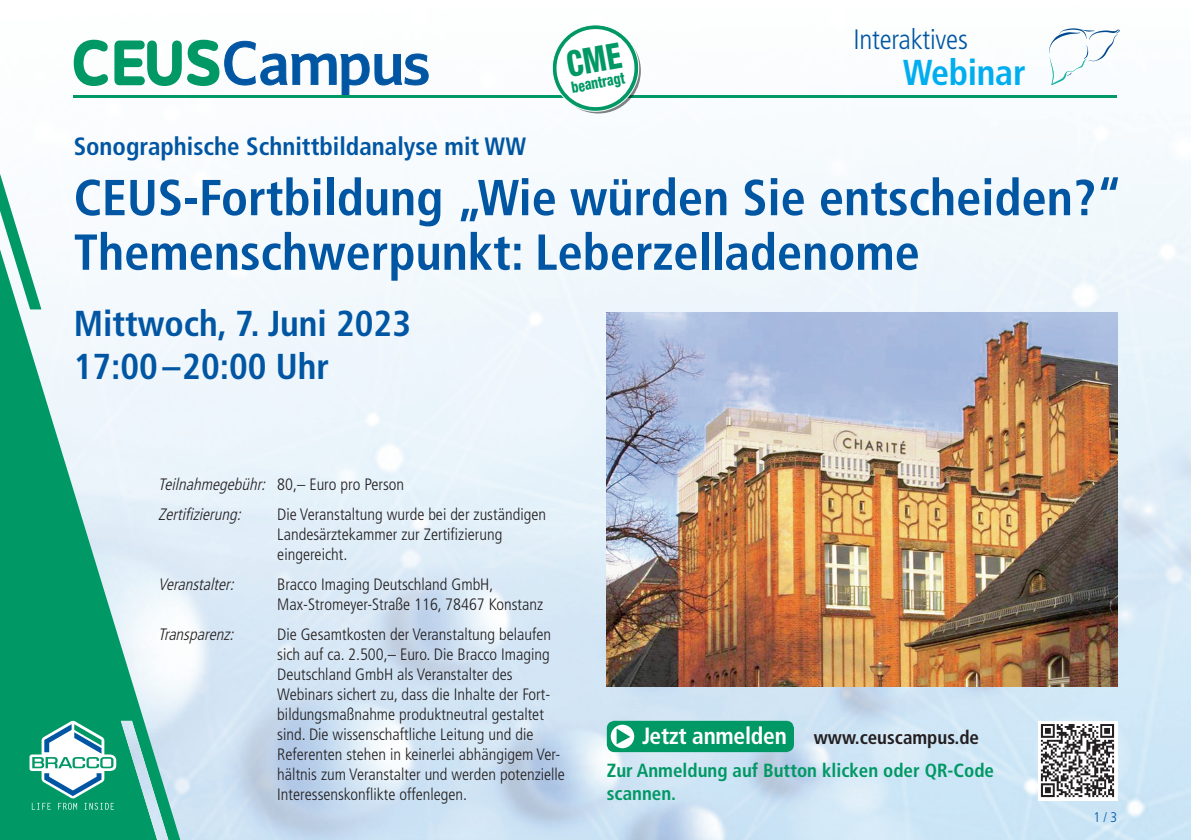
<style>
.page{position:relative;width:1191px;height:840px;background:#fff}
.page>*{position:absolute;margin:0;border:0;box-sizing:border-box;transform-origin:0 0}
.t1{font:700 condensed 50.4px/54.4px "Frutiger";color:#0156a3}
.t2{font:700 condensed 36px/43.2px "Frutiger";color:#0156a3}
.t3{font:700 condensed 36px "Frutiger";letter-spacing:-.01em;color:#00aeef}
.t4{font:300 condensed 28px "Frutiger";letter-spacing:-.01em;color:#0156a3}
.t5{font:700 condensed 25px "Frutiger";color:#0156a3}
.t6{font:700 condensed 19px/33.2px "Frutiger";color:#009864}
.t7{font:300 condensed 16.4px/20px "Frutiger";color:#231f20}
.t8{font:italic 300 condensed 16.4px/30px "Frutiger";color:#231f20}
.t9{font:800 condensed 15.8px "Helvetica Neue LT Std";color:#009864;scale:.85 1}
.t10{font:300 condensed 14px "Frutiger";color:#0156a3}
.s1{font-style:normal}
.s2{font-size:23.4px;color:#fff}
.s3{color:#231f20}
</style>
<div class="page">
<img style="left:73px;top:72px;width:907px;height:417px">
<img style="left:980px;top:29px;width:211px;height:810px">
<img style="left:189px;top:489px;width:651px;height:280px">
<img style="left:840px;top:686px;width:141px;height:153px">
<svg style="left:0;top:155px;width:189px;height:684px"></svg>
<svg style="left:1049px;top:28px;width:70px;height:57px"></svg>
<img style="left:607px;top:312px;width:510px;height:374px">
<svg style="left:29px;top:720px;width:148px;height:119px;background:#4fb399"></svg>
<svg style="left:73px;top:39px;width:355px;height:58px"></svg>
<hr style="left:74px;top:95px;width:1043px;height:3px;background:#009864">
<img style="left:1037px;top:720px;width:80px;height:79px">
<div style="left:607px;top:720px;width:187px;height:31px;background:#009864;border-radius:8px"></div>
<div style="left:611px;top:724px;width:23px;height:23px;background:#fff;border-radius:50%"></div>
<svg style="left:616px;top:728px;width:14px;height:15px"></svg>
<svg style="left:549px;top:24px;width:93px;height:91px"></svg>
<p class="t9" style="left:570px;top:81px;width:65px;rotate:-10deg">beantragt</p>
<h3 class="t4" style="left:853px;top:28px;width:116px">Interaktives</h3>
<h2 class="t3" style="left:903px;top:58px;width:124px">Webinar</h2>
<h3 class="t5" style="left:74px;top:136px;width:454px">Sonographische Schnittbildanalyse mit WW</h3>
<h1 class="t1" style="left:74px;top:174px;width:1050px">CEUS-Fortbildung „Wie würden Sie entscheiden?“<br>Themenschwerpunkt: Leberzelladenome</h1>
<h2 class="t2" style="left:74px;top:304px;width:339px">Mittwoch, 7. Juni 2023<br>17:00 –20:00 Uhr</h2>
<p class="t8" style="left:158px;top:470px;width:247px">Teilnahmegebühr: <span class="s1">8 0 , – E u r o p r o P e r s o n<br></span>Zertifizierung:</p>
<p class="t7" style="left:277px;top:505px;width:270px">Die Veranstaltung wurde bei der zuständigen<br>Landesärzte kammer zur Zertifizierung eingereicht.</p>
<p class="t8" style="left:158px;top:570px;width:80px">Veranstalter:</p>
<p class="t7" style="left:277px;top:575px;width:267px">Bracco Imaging Deutschland GmbH,<br>Max-Stromeyer-Straße 116, 78467 Konstanz</p>
<p class="t8" style="left:158px;top:620px;width:80px">Transparenz:</p>
<p class="t7" style="left:277px;top:625px;width:289px">Die Gesamtkosten der Veranstaltung belaufen sich auf ca. 2.500,– Euro. Die Bracco Imaging Deutschland GmbH als Veranstalter des Webinars sichert zu, dass die Inhalte der Fort&shy;bildungsmaßnahme produktneutral gestaltet sind. Die wissenschaftliche Leitung und die Referenten stehen in keinerlei abhängigem Ver&shy;hältnis zum Veranstalter und werden potenzielle Interessens konflikte offenlegen.</p>
<p class="t6" style="left:607px;top:722px;width:389px;text-indent:35px"><span class="s2">Jetzt anmelden</span> <span class="s3">www.ceuscampus.de<br></span>Zur Anmeldung auf Button klicken oder QR-Code</p>
<p class="t6" style="left:607px;top:777px;width:71px">scannen.</p>
<p class="t10" style="left:1093px;top:811px;width:25px">1 / 3</p>
</div>
